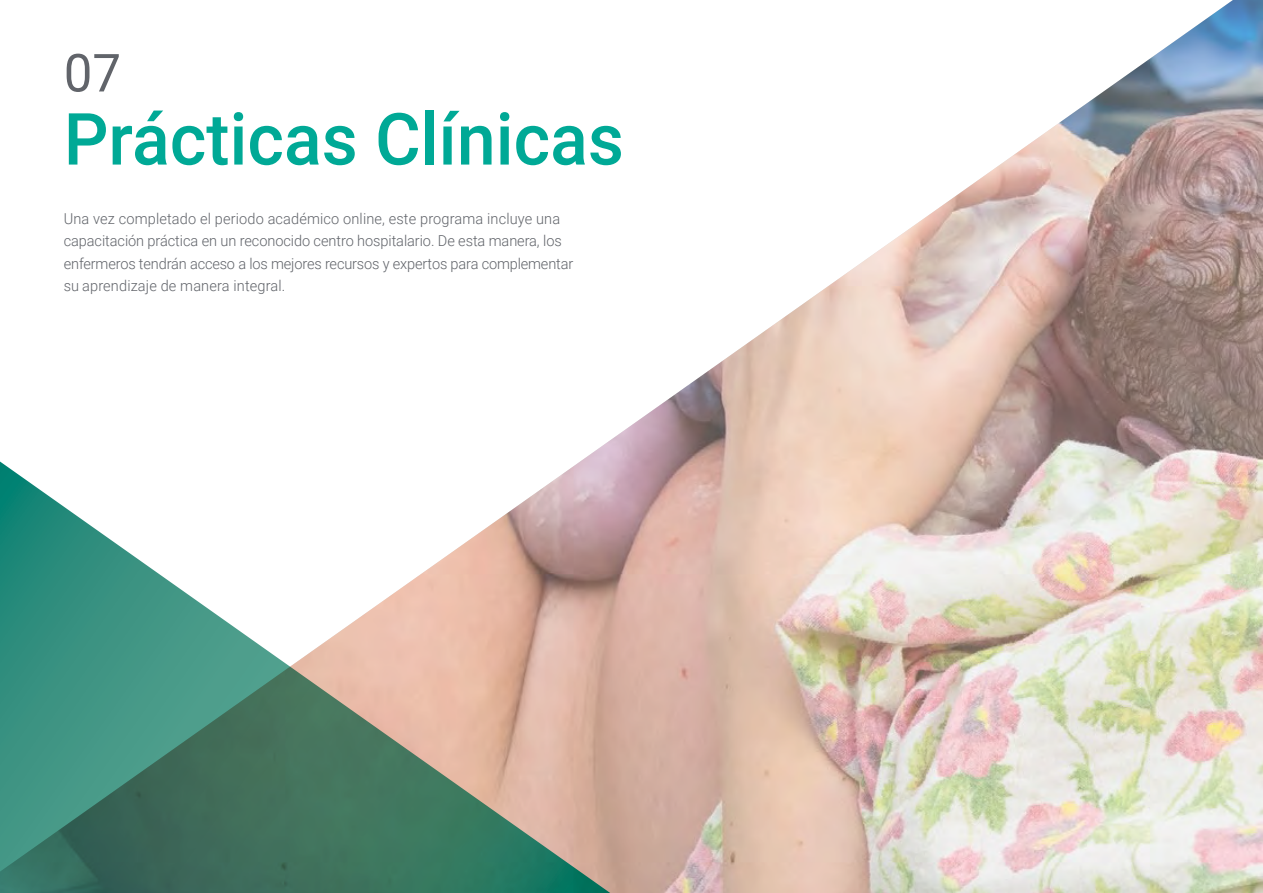
<style>
.page{position:relative;width:1263px;height:893px;background:#fff}
.page>*{position:absolute;margin:0;border:0;box-sizing:border-box;transform-origin:0 0}
.t1{font:500 72px "Roboto";color:#00a996}
.t2{font:52.5px "Roboto";color:#61646a}
.t3{font:300 15px/22.5px "Roboto";letter-spacing:-.005em;color:#61646a}
</style>
<div class="page">
<img style="left:602px;top:0;width:661px;height:893px">
<svg style="left:0;top:446px;width:640px;height:447px"></svg>
<h2 class="t2" style="left:64px;top:36px;width:59px">07</h2>
<h1 class="t1" style="left:64px;top:89px;width:562px">Prácticas Clínicas</h1>
<p class="t3" style="left:64px;top:207px;width:511px">Una vez completado el periodo académico online, este programa incluye una capacitación práctica en un reconocido centro hospitalario. De esta manera, los enfermeros tendrán acceso a los mejores recursos y expertos para complementar su aprendizaje de manera integral.</p>
</div>
